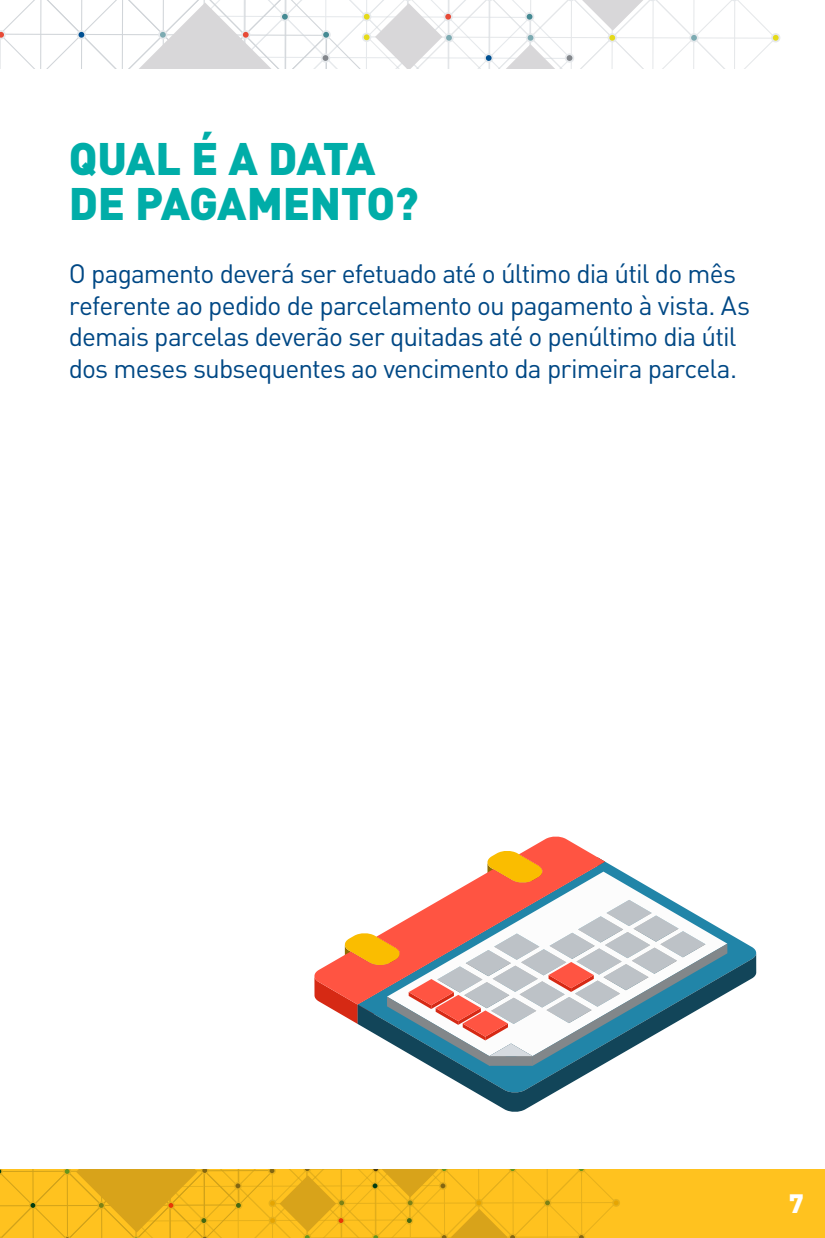
<style>
.page{position:relative;width:825px;height:1238px;background:#fff}
.page>*{position:absolute;margin:0;border:0;box-sizing:border-box;transform-origin:0 0}
.t1{font:900 45px/45px "DIN";letter-spacing:-.015em;color:#00ada8}
.t2{font:26.25px/31.5px "DIN Pro";letter-spacing:-.035em;color:#004885}
.t3{font:900 26.25px "DIN";color:#fff}
</style>
<div class="page">
<svg style="left:727px;top:932px;width:30px;height:42px"></svg>
<svg style="left:526px;top:836px;width:59px;height:14px"></svg>
<svg style="left:314px;top:850px;width:413px;height:174px"></svg>
<svg style="left:358px;top:953px;width:398px;height:159px"></svg>
<div style="left:0;top:1169px;width:825px;height:69px;background:#ffc21f"></div>
<div style="left:771px;top:33px;width:9px;height:9px;background:#e6e9ec;border-radius:50%"></div>
<svg style="left:0;top:0;width:779px;height:69px"></svg>
<svg style="left:0;top:1169px;width:619px;height:69px"></svg>
<h1 class="t1" style="left:69px;top:134px;width:351px">QUAL É A DATA<br>DE PAGAMENTO?</h1>
<p class="t2" style="left:69px;top:257px;width:683px">O pagamento deverá ser efetuado até o último dia útil do mês referente ao pedido de parcelamento ou pagamento à vista. As demais parcelas deverão ser quitadas até o penúltimo dia útil dos meses subsequentes ao vencimento da primeira parcela.</p>
<p class="t3" style="left:789px;top:1185px;width:16px">7</p>
</div>
